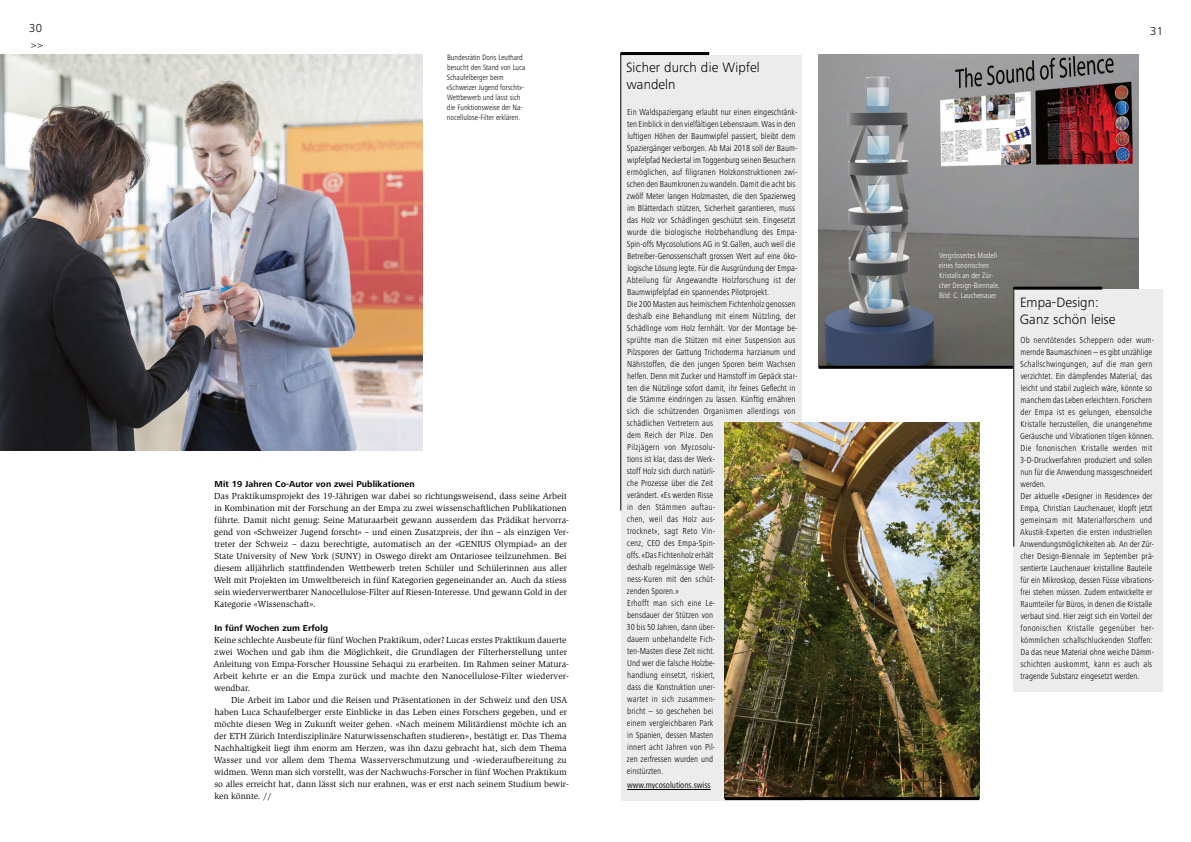
<style>
.page{position:relative;width:1191px;height:842px;background:#fff}
.page>*{position:absolute;margin:0;border:0;box-sizing:border-box;transform-origin:0 0}
.t1{font:300 14px/16.8px "Frutiger Next Pro";color:#000}
.t2{font:300 12px "Frutiger Next Pro";color:#000}
.t3{font:300 10px "Frutiger Next Pro";color:#000}
.t4{font:300 condensed 9px/12px "Frutiger Next Pro";color:#000}
.t5{font:9px/12px "Slimbach Std";color:#000}
.t6{font:700 9px "Frutiger Next Pro";letter-spacing:.01em;color:#000}
.t7{font:condensed 9px "Frutiger Next Pro";color:#000}
.t8{font:300 condensed 8px/10px "Frutiger Next Pro";color:#000}
.t9{font:300 condensed 8px/10px "Frutiger Next Pro";color:#fff}
</style>
<div class="page">
<img style="left:818px;top:54px;width:320px;height:312px">
<img style="left:0;top:55px;width:423px;height:396px">
<hr style="left:818px;top:366px;width:341px;height:3px;background:#000">
<div style="left:620px;top:55px;width:181px;height:745px;background:#ececec"></div>
<hr style="left:620px;top:52px;width:89px;height:3px;background:#000">
<hr style="left:620px;top:53px;width:1px;height:458px;background:#000">
<hr style="left:627px;top:789px;width:83px;height:1px;background:#000">
<img style="left:725px;top:422px;width:254px;height:375px">
<hr style="left:725px;top:797px;width:254px;height:3px;background:#000">
<div style="left:1013px;top:289px;width:150px;height:403px;background:#ececec"></div>
<hr style="left:1013px;top:287px;width:89px;height:3px;background:#000">
<hr style="left:1013px;top:287px;width:1px;height:260px;background:#000">
<h2 class="t2" style="left:29px;top:22px;width:15px">30</h2>
<p class="t3" style="left:31px;top:39px;width:13px">&gt;&gt;</p>
<p class="t8" style="left:446px;top:53px;width:81px">Bundesrätin Doris Leuthard besucht den Stand von Luca<br>Schaufelberger beim «Schweizer Jugend forscht»-<br>Wettbewerb und lässt sich die Funktionsweise der Na&shy;nocellulose-Filter erklären.</p>
<p class="t6" style="left:214px;top:478px;width:202px">Mit 19 Jahren Co-Autor von zwei Publikationen</p>
<p class="t5" style="left:214px;top:490px;width:357px">Das Praktikumsprojekt des 19-Jährigen war dabei so richtungsweisend, dass seine Arbeit in Kombination mit der Forschung an der Empa zu zwei wissenschaftlichen Publikationen führte. Damit nicht genug: Seine Maturaarbeit gewann ausserdem das Prädikat hervorra&shy;gend von «Schweizer Jugend forscht» – und einen Zusatzpreis, der ihn – als einzigen Ver&shy;treter der Schweiz – dazu berechtigte, automatisch an der «GENIUS Olympiad» an der State University of New York (SUNY) in Oswego direkt am Ontariosee teilzunehmen. Bei diesem alljährlich stattfindenden Wettbewerb treten Schüler und Schülerinnen aus aller Welt mit Projekten im Umweltbereich in fünf Kategorien gegeneinander an. Auch da stiess sein wiederverwertbarer Nanocellulose-Filter auf Riesen-Interesse. Und gewann Gold in der Kategorie «Wissenschaft».</p>
<p class="t6" style="left:214px;top:622px;width:115px">In fünf Wochen zum Erfolg</p>
<p class="t5" style="left:213px;top:634px;width:357px">Keine schlechte Ausbeute für fünf Wochen Praktikum, oder? Lucas erstes Praktikum dauerte zwei Wochen und gab ihm die Möglichkeit, die Grundlagen der Filterherstellung unter Anleitung von Empa-Forscher Houssine Sehaqui zu erarbeiten. Im Rahmen seiner Matura-Arbeit kehrte er an die Empa zurück und machte den Nanocellulose-Filter wiederver&shy;wendbar.</p>
<p class="t5" style="left:214px;top:694px;width:357px;text-indent:18px">Die Arbeit im Labor und die Reisen und Präsentationen in der Schweiz und den USA haben Luca Schaufelberger erste Einblicke in das Leben eines Forschers gegeben, und er möchte diesen Weg in Zukunft weiter gehen. «Nach meinem Militärdienst möchte ich an der ETH Zürich Interdisziplinäre Naturwissenschaften studieren», bestätigt er. Das Thema Nachhaltigkeit liegt ihm enorm am Herzen, was ihn dazu gebracht hat, sich dem Thema Wasser und vor allem dem Thema Wasserverschmutzung und -wiederaufbereitung zu widmen. Wenn man sich vorstellt, was der Nachwuchs-Forscher in fünf Wochen Praktikum so alles erreicht hat, dann lässt sich nur erahnen, was er erst nach seinem Studium bewir&shy;ken könnte. //</p>
<h1 class="t1" style="left:626px;top:59px;width:135px">Sicher durch die Wipfel wandeln</h1>
<p class="t4" style="left:626px;top:106px;width:172px">Ein Waldspaziergang erlaubt nur einen eingeschränk&shy;ten Einblick in den vielfältigen Lebensraum. Was in den luftigen Höhen der Baumwipfel passiert, bleibt dem Spaziergänger verborgen. Ab Mai 2018 soll der Baum&shy;wipfelpfad Neckertal im Toggenburg seinen Besuchern ermöglichen, auf filigranen Holzkonstruktionen zwi&shy;schen den Baumkronen zu wandeln. Damit die acht bis zwölf Meter langen Holzmasten, die den Spazierweg im Blätterdach stützen, Sicherheit garantieren, muss das Holz vor Schädlingen geschützt sein. Eingesetzt wurde die biologische Holzbehandlung des Empa-Spin-offs Mycosolutions AG in St.Gallen, auch weil die Betreiber-Genossenschaft grossen Wert auf eine öko&shy;logische Lösung legte. Für die Ausgründung der Empa-Abteilung für Angewandte Holzforschung ist der Baumwipfelpfad ein spannendes Pilotprojekt.<br>Die 200 Masten aus heimischem Fichtenholz genossen deshalb eine Behandlung mit einem Nützling, der Schädlinge vom Holz fernhält. Vor der Montage be&shy;sprühte man die Stützen mit einer Suspension aus Pilzsporen der Gattung Trichoderma harzianum und Nährstoffen, die den jungen Sporen beim Wachsen helfen. Denn mit Zucker und Harnstoff im Gepäck star&shy;ten die Nützlinge sofort damit, ihr feines Geflecht in die Stämme eindringen zu lassen. Künftig ernähren sich die schützenden Organismen allerdings von schädlichen Vertretern aus<br>dem Reich der Pilze. Den<br>Pilzjägern von Mycosolu-<br>tions ist klar, dass der Werk-<br>stoff Holz sich durch natürli-<br>che Prozesse über die Zeit<br>verändert. «Es werden Risse<br>in den Stämmen auftau-<br>chen, weil das Holz aus-<br>trocknet», sagt Reto Vin-<br>cenz, CEO des Empa-Spin-<br>offs. «Das Fichtenholz erhält<br>deshalb regelmässige Well-<br>ness-Kuren mit den schüt-<br>zenden Sporen.»<br>Erhofft man sich eine Le-<br>bensdauer der Stützen von<br>30 bis 50 Jahren, dann über-<br>dauern unbehandelte Fich-<br>ten-Masten diese Zeit nicht.<br>Und wer die falsche Holzbe-<br>handlung einsetzt, riskiert,<br>dass die Konstruktion uner-<br>wartet in sich zusammen-<br>bricht – so geschehen bei<br>einem vergleichbaren Park<br>in Spanien, dessen Masten<br>innert acht Jahren von Pil-<br>zen zerfressen wurden und<br>einstürzten.</p>
<p class="t7" style="left:627px;top:780px;width:85px">www.mycosolutions.swiss</p>
<h2 class="t2" style="left:1150px;top:24px;width:15px">31</h2>
<p class="t9" style="left:938px;top:251px;width:62px">Vergrössertes Modell eines fononischen<br>Kristalls an der Zür&shy;cher Design-Biennale.<br>Bild: C. Lauchenauer</p>
<h1 class="t1" style="left:1020px;top:294px;width:97px">Empa-Design:<br>Ganz schön leise</h1>
<p class="t4" style="left:1020px;top:334px;width:136px">Ob nervtötendes Scheppern oder wum&shy;mernde Baumaschinen – es gibt unzählige Schallschwingungen, auf die man gern verzichtet. Ein dämpfendes Material, das leicht und stabil zugleich wäre, könnte so manchem das Leben erleichtern. Forschern der Empa ist es gelungen, ebensolche Kristalle herzustellen, die unangenehme Geräusche und Vibrationen tilgen können.<br>Die fononischen Kristalle werden mit 3-D-Druckverfahren produziert und sollen nun für die Anwendung massgeschneidert werden.<br>Der aktuelle «Designer in Residence» der Empa, Christian Lauchenauer, klopft jetzt gemeinsam mit Materialforschern und Akustik-Experten die ersten industriellen Anwendungsmöglichkeiten ab. An der Zür&shy;cher Design-Biennale im September prä&shy;sentierte Lauchenauer kristalline Bauteile für ein Mikroskop, dessen Füsse vibrations&shy;frei stehen müssen. Zudem entwickelte er Raumteiler für Büros, in denen die Kristalle verbaut sind. Hier zeigt sich ein Vorteil der fononischen Kristalle gegenüber her&shy;kömmlichen schallschluckenden Stoffen:<br>Da das neue Material ohne weiche Dämm&shy;schichten auskommt, kann es auch als tragende Substanz eingesetzt werden.</p>
</div>
